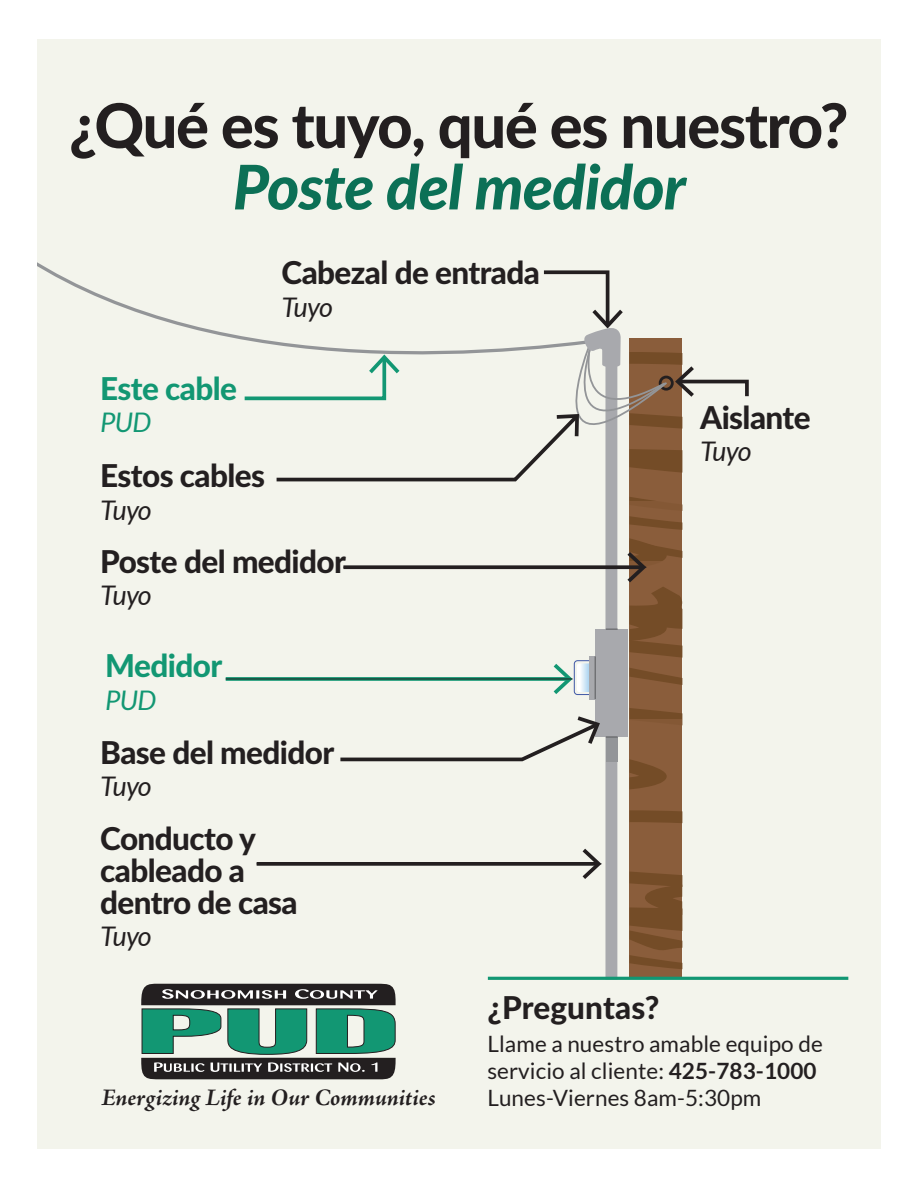
<style>
.page{position:relative;width:918px;height:1188px;background:#fff}
.page>*{position:absolute;margin:0;border:0;box-sizing:border-box;transform-origin:0 0}
.t1{font:800 61.5px "Lato";letter-spacing:-.02em;color:#231f20}
.t2{font:italic 800 61.5px "Lato";letter-spacing:-.01em;color:#0c7056}
.t3{font:800 31.5px/32.2px "Lato";letter-spacing:-.02em;color:#231f20}
.t4{font:800 31.5px "Lato";letter-spacing:-.02em;color:#129773}
.t5{font:800 31.5px "Lato";letter-spacing:.005em;color:#231f20}
.t6{font:italic 27px "Lato";letter-spacing:-.03em;color:#231f20}
.t7{font:italic 27px "Lato";letter-spacing:-.02em;color:#129773}
.t8{font:italic 700 24px "Adobe Jenson Pro";letter-spacing:-.005em;color:#231f20}
.t9{font:22.5px/27px "Lato";letter-spacing:.005em;color:#231f20}
.s1{font-weight:700}
</style>
<div class="page">
<div style="left:37px;top:39px;width:844px;height:1110px;background:#f3f4ec"></div>
<svg style="left:141px;top:983px;width:255px;height:97px"></svg>
<div style="left:605px;top:341px;width:12px;height:639px;background:#a8a9ad"></div>
<svg style="left:37px;top:262px;width:204px;height:78px"></svg>
<div style="left:574px;top:660px;width:25px;height:35px;border:1px solid #3f57a6;border-radius:3px"></div>
<svg style="left:589px;top:656px;width:6px;height:43px"></svg>
<div style="left:595px;top:629px;width:33px;height:108px;background:#a8a9ad"></div>
<hr style="left:595px;top:656px;width:1px;height:43px;background:#57585a">
<svg style="left:606px;top:629px;width:12px;height:1px"></svg>
<svg style="left:257px;top:862px;width:326px;height:4px"></svg>
<svg style="left:583px;top:849px;width:18px;height:30px"></svg>
<svg style="left:226px;top:677px;width:328px;height:4px"></svg>
<svg style="left:554px;top:663px;width:42px;height:31px"></svg>
<svg style="left:340px;top:716px;width:278px;height:47px"></svg>
<div style="left:629px;top:339px;width:53px;height:640px;background:#8a5d3b"></div>
<svg style="left:629px;top:810px;width:53px;height:13px"></svg>
<svg style="left:629px;top:708px;width:53px;height:11px"></svg>
<svg style="left:629px;top:759px;width:38px;height:30px"></svg>
<svg style="left:629px;top:872px;width:53px;height:97px"></svg>
<svg style="left:629px;top:668px;width:53px;height:17px"></svg>
<svg style="left:343px;top:565px;width:284px;height:4px"></svg>
<svg style="left:627px;top:539px;width:55px;height:119px"></svg>
<hr style="left:488px;top:977px;width:360px;height:3px;background:#129773">
<svg style="left:241px;top:270px;width:508px;height:260px"></svg>
<h1 class="t1" style="left:69px;top:80px;width:781px">¿Qué es tuyo, qué es nuestro?</h1>
<h1 class="t2" style="left:233px;top:141px;width:455px">Poste del medidor</h1>
<p class="t3" style="left:282px;top:255px;width:260px">Cabezal de entrada</p>
<p class="t6" style="left:282px;top:292px;width:53px">Tuyo</p>
<p class="t4" style="left:100px;top:365px;width:138px">Este cable</p>
<p class="t7" style="left:100px;top:407px;width:53px">PUD</p>
<p class="t3" style="left:100px;top:458px;width:166px">Estos cables</p>
<p class="t6" style="left:100px;top:495px;width:53px">Tuyo</p>
<p class="t3" style="left:100px;top:544px;width:247px">Poste del medidor</p>
<p class="t6" style="left:100px;top:580px;width:53px">Tuyo</p>
<p class="t4" style="left:105px;top:642px;width:118px">Medidor</p>
<p class="t7" style="left:105px;top:685px;width:53px">PUD</p>
<p class="t3" style="left:100px;top:735px;width:236px">Base del medidor</p>
<p class="t6" style="left:100px;top:772px;width:53px">Tuyo</p>
<p class="t3" style="left:100px;top:821px;width:199px">Conducto y cableado a dentro de casa</p>
<p class="t6" style="left:100px;top:922px;width:53px">Tuyo</p>
<p class="t3" style="left:700px;top:400px;width:112px">Aislante</p>
<p class="t6" style="left:700px;top:436px;width:53px">Tuyo</p>
<p class="t8" style="left:101px;top:1084px;width:336px">Energizing Life in Our Communities</p>
<p class="t5" style="left:487px;top:984px;width:174px">¿Preguntas?</p>
<p class="t9" style="left:487px;top:1030px;width:337px">Llame a nuestro amable equipo de servicio al cliente: <span class="s1">425-783-1000<br></span>Lunes-Viernes 8am-5:30pm</p>
</div>
